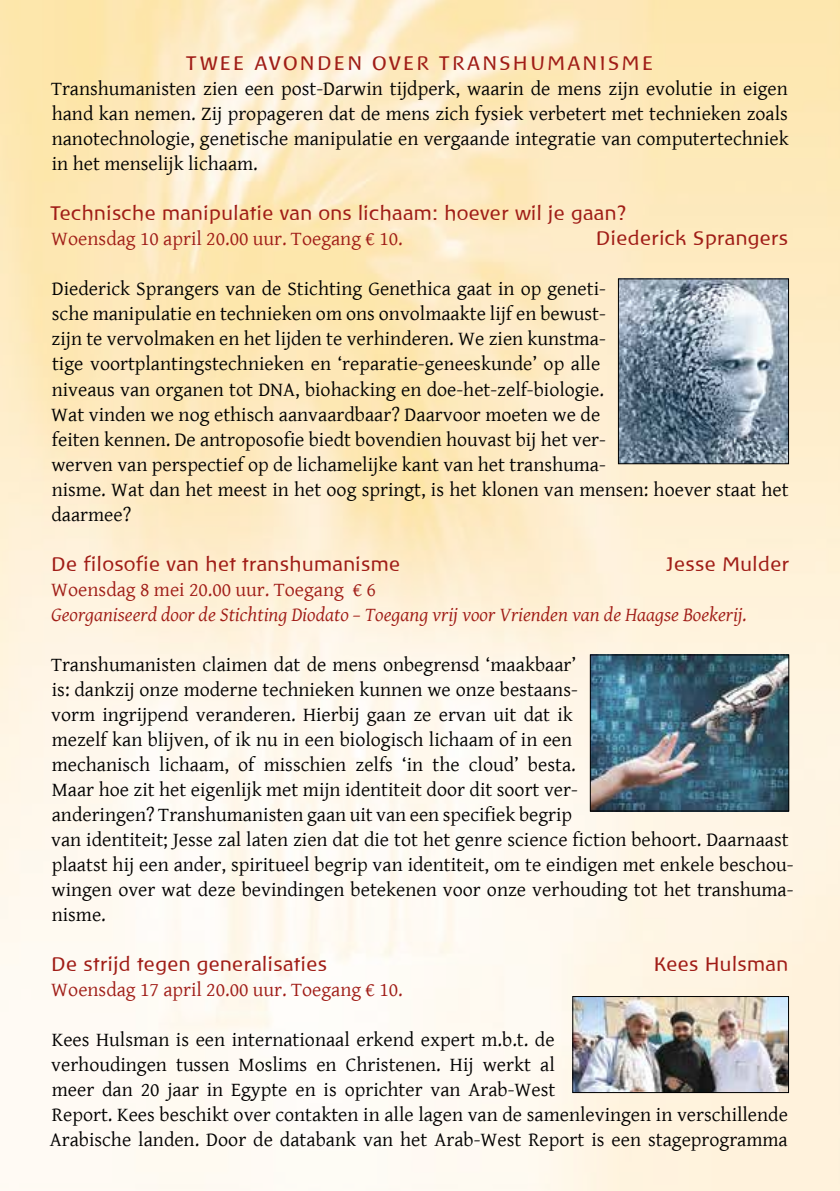
<style>
.page{position:relative;width:840px;height:1191px;background:#fff}
.page>*{position:absolute;margin:0;border:0;box-sizing:border-box;transform-origin:0 0}
.t1{font:20px/25px "Gentium Basic";color:#000}
.t2{font:20px "Baar Philos";color:#a01d17}
.t3{font:20px "Gentium Basic";color:#a01d17}
.t4{font:italic 20px "Gentium Basic";color:#a01d17}
.t5{font:20px "Baar Philos";letter-spacing:.09em;color:#a01d17}
</style>
<div class="page">
<img style="left:0;top:0;width:839px;height:1191px">
<img style="left:619px;top:281px;width:167px;height:181px">
<div style="left:617px;top:279px;width:171px;height:185px;border:1px solid #000"></div>
<img style="left:591px;top:656px;width:195px;height:153px">
<div style="left:589px;top:654px;width:199px;height:157px;border:1px solid #000"></div>
<img style="left:574px;top:998px;width:212px;height:92px">
<div style="left:572px;top:996px;width:216px;height:96px;border:1px solid #000"></div>
<p class="t5" style="left:185px;top:52px;width:469px">TWEE AVONDEN OVER TRANSHUMANISME</p>
<p class="t1" style="left:51px;top:76px;width:738px;text-align:justify">Transhumanisten zien een post-Darwin tijdperk, waarin de mens zijn evolutie in eigen hand kan nemen. Zij propageren dat de mens zich fysiek verbetert met technieken zoals nanotechnologie, genetische manipulatie en vergaande integratie van computertechniek in het menselijk lichaam.</p>
<p class="t2" style="left:50px;top:202px;width:577px">Technische manipulatie van ons lichaam: hoever wil je gaan?</p>
<p class="t3" style="left:51px;top:224px;width:353px">Woensdag 10 april 20.00 uur. Toegang € 10.</p>
<p class="t2" style="left:595px;top:227px;width:194px">Diederick Sprangers</p>
<p class="t1" style="left:51px;top:276px;width:738px">Diederick Sprangers van de Stichting Genethica gaat in op geneti-<br>sche manipulatie en technieken om ons onvolmaakte lijf en bewust-<br>zijn te vervolmaken en het lijden te verhinderen. We zien kunstma-<br>tige voortplantingstechnieken en ‘reparatie-geneeskunde’ op alle<br>niveaus van organen tot DNA, biohacking en doe-het-zelf-biologie.<br>Wat vinden we nog ethisch aanvaardbaar? Daarvoor moeten we de<br>feiten kennen. De antroposofie biedt bovendien houvast bij het ver-<br>werven van perspectief op de lichamelijke kant van het transhuma-<br>nisme. Wat dan het meest in het oog springt, is het klonen van mensen: hoever staat het daarmee?</p>
<p class="t2" style="left:51px;top:552px;width:350px">De filosofie van het transhumanisme</p>
<p class="t2" style="left:665px;top:552px;width:125px">Jesse Mulder</p>
<p class="t3" style="left:51px;top:574px;width:326px">Woensdag 8 mei 20.00 uur. Toegang € 6</p>
<p class="t4" style="left:51px;top:599px;width:696px">Georganiseerd door de Stichting Diodato – Toegang vrij voor Vrienden van de Haagse Boekerij.</p>
<p class="t1" style="left:51px;top:651px;width:743px">Transhumanisten claimen dat de mens onbegrensd ‘maakbaar’<br>is: dankzij onze moderne technieken kunnen we onze bestaans-<br>vorm ingrijpend veranderen. Hierbij gaan ze ervan uit dat ik<br>mezelf kan blijven, of ik nu in een biologisch lichaam of in een<br>mechanisch lichaam, of misschien zelfs ‘in the cloud’ besta.<br>Maar hoe zit het eigenlijk met mijn identiteit door dit soort ver-<br>anderingen? Transhumanisten gaan uit van een specifiek begrip<br>van identiteit; Jesse zal laten zien dat die tot het genre science fiction behoort. Daarnaast plaatst hij een ander, spiritueel begrip van identiteit, om te eindigen met enkele beschou&shy;wingen over wat deze bevindingen betekenen voor onze verhouding tot het transhuma&shy;nisme.</p>
<p class="t2" style="left:51px;top:952px;width:277px">De strijd tegen generalisaties</p>
<p class="t2" style="left:653px;top:952px;width:136px">Kees Hulsman</p>
<p class="t3" style="left:51px;top:974px;width:353px">Woensdag 17 april 20.00 uur. Toegang € 10.</p>
<p class="t1" style="left:50px;top:1026px;width:739px">Kees Hulsman is een internationaal erkend expert m.b.t. de<br>verhoudingen tussen Moslims en Christenen. Hij werkt al<br>meer dan 20 jaar in Egypte en is oprichter van Arab-West<br>Report. Kees beschikt over contakten in alle lagen van de samenlevingen in verschillende Arabische landen. Door de databank van het Arab-West Report is een stageprogramma</p>
</div>
